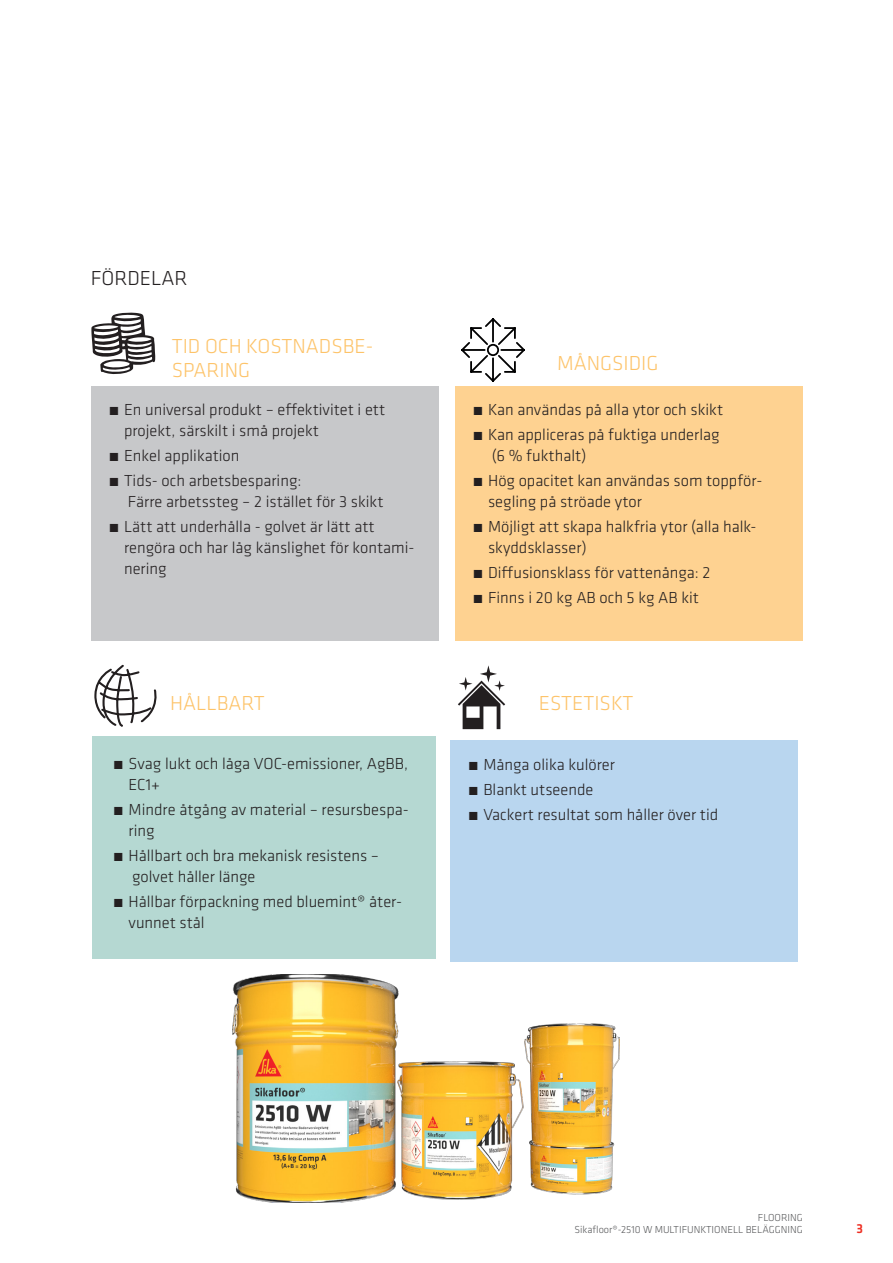
<style>
.page{position:relative;width:893px;height:1263px;background:#fff}
.page>*{position:absolute;margin:0;border:0;box-sizing:border-box;transform-origin:0 0}
.SI_Klavica_HL2{font:300 21px/24px "Klavika";color:#fdc369}
.SI_Klavica_HL2-2{font:300 21px "Klavika";color:#231f20}
.t1{font:300 16.5px/20.7px "Klavika";color:#231f20}
.t2{font:500 13.5px "Klavika";color:#ee2e22}
.t3{font:300 10.5px/12.6px "Klavika";color:#57585a;text-align:right}
</style>
<div class="page">
<img style="left:232px;top:974px;width:387px;height:228px">
<div style="left:91px;top:386px;width:348px;height:254px;background:#c7c8ca"></div>
<div style="left:455px;top:386px;width:348px;height:254px;background:#fed291"></div>
<svg style="left:91px;top:313px;width:64px;height:61px"></svg>
<svg style="left:461px;top:318px;width:64px;height:64px"></svg>
<div style="left:92px;top:736px;width:344px;height:223px;background:#b5d8d2"></div>
<div style="left:451px;top:740px;width:347px;height:222px;background:#b9d6ef"></div>
<svg style="left:95px;top:664px;width:62px;height:63px"></svg>
<svg style="left:458px;top:665px;width:47px;height:64px"></svg>
<p class="SI_Klavica_HL2-2" style="left:91px;top:265px;width:98px">FÖRDELAR</p>
<p class="SI_Klavica_HL2" style="left:172px;top:334px;width:203px">TID OCH KOSTNADSBE-<br>SPARING</p>
<p class="t1" style="left:124px;top:399px;width:263px;text-indent:-16px">́ En universal produkt – effektivitet i ett projekt, särskilt i små projekt</p>
<p class="t1" style="left:108px;top:445px;width:132px">́ Enkel applikation</p>
<p class="t1" style="left:128px;top:470px;width:257px;text-indent:-19px">́ Tids- och arbetsbesparing:<br>Färre arbetssteg – 2 istället för 3 skikt</p>
<p class="t1" style="left:124px;top:516px;width:292px;text-indent:-16px">́ Lätt att underhålla - golvet är lätt att rengöra och har låg känslighet för kontami&shy;nering</p>
<p class="SI_Klavica_HL2" style="left:557px;top:351px;width:103px">MÅNGSIDIG</p>
<p class="t1" style="left:472px;top:399px;width:252px">́ Kan användas på alla ytor och skikt</p>
<p class="t1" style="left:492px;top:424px;width:229px;text-indent:-19px">́ Kan appliceras på fuktiga underlag (6 % fukthalt)</p>
<p class="t1" style="left:488px;top:470px;width:276px;text-indent:-16px">́ Hög opacitet kan användas som toppför&shy;segling på ströade ytor</p>
<p class="t1" style="left:488px;top:516px;width:270px;text-indent:-16px">́ Möjligt att skapa halkfria ytor (alla halk&shy;skyddsklasser)</p>
<p class="t1" style="left:472px;top:562px;width:239px">́ Diffusionsklass för vattenånga: 2</p>
<p class="t1" style="left:472px;top:587px;width:228px">́ Finns i 20 kg AB och 5 kg AB kit</p>
<p class="SI_Klavica_HL2" style="left:170px;top:691px;width:96px">HÅLLBART</p>
<p class="SI_Klavica_HL2" style="left:539px;top:691px;width:96px">ESTETISKT</p>
<p class="t1" style="left:129px;top:753px;width:281px;text-indent:-16px">́ Svag lukt och låga VOC-emissioner, AgBB,<br>EC1+</p>
<p class="t1" style="left:129px;top:799px;width:282px;text-indent:-16px">́ Mindre åtgång av material – resursbespa&shy;ring</p>
<p class="t1" style="left:132px;top:845px;width:248px;text-indent:-19px">́ Hållbart och bra mekanisk resistens – golvet håller länge</p>
<p class="t1" style="left:129px;top:891px;width:275px;text-indent:-16px">́ Hållbar förpackning med bluemint® åter&shy;vunnet stål</p>
<p class="t1" style="left:468px;top:754px;width:149px">́ Många olika kulörer</p>
<p class="t1" style="left:468px;top:779px;width:127px">́ Blankt utseende</p>
<p class="t1" style="left:468px;top:804px;width:252px">́ Vackert resultat som håller över tid</p>
<p class="t3" style="left:574px;top:1211px;width:230px">FLOORING<br>Sikafloor®-2510 W MULTIFUNKTIONELL BELÄGGNING</p>
<p class="t2" style="left:857px;top:1219px;width:8px">3</p>
</div>
